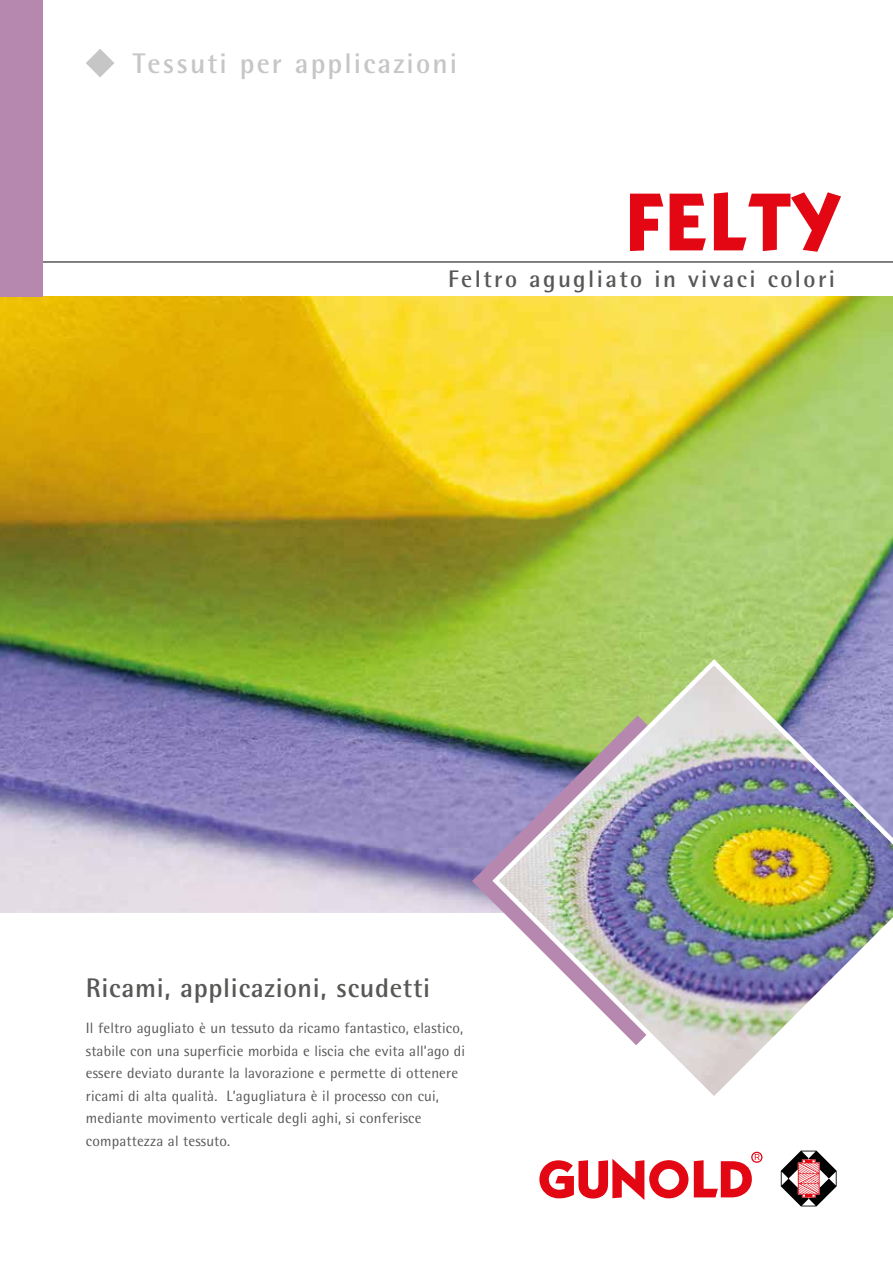
<style>
.page{position:relative;width:893px;height:1263px;background:#fff}
.page>*{position:absolute;margin:0;border:0;box-sizing:border-box;transform-origin:0 0}
.t1{font:700 82.8px "Itc Kabel";letter-spacing:.035em;color:#e30613}
.t2{font:700 28.35px "Rotis Semi Sans";letter-spacing:.075em;color:#c6c6c6}
.t3{font:700 27px "Rotis Semi Sans";letter-spacing:.025em;color:#575756}
.t4{font:700 24px "Rotis Semi Sans";letter-spacing:.1em;color:#575756}
.t5{font:15px/22.5px "Rotis Semi Sans";letter-spacing:.01em;color:#575756}
</style>
<div class="page">
<hr style="left:43px;top:261px;width:850px;height:2px;background:#575756">
<svg style="left:86px;top:49px;width:28px;height:28px"></svg>
<img style="left:0;top:297px;width:893px;height:615px">
<div style="left:0;top:0;width:43px;height:297px;background:#b688b0"></div>
<svg style="left:539px;top:1152px;width:223px;height:48px"></svg>
<svg style="left:781px;top:1150px;width:56px;height:56px"></svg>
<svg style="left:472px;top:715px;width:17px;height:198px;background:#9392a9"></svg>
<img style="left:489px;top:656px;width:404px;height:440px">
<h2 class="t2" style="left:133px;top:46px;width:326px">Tessuti per applicazioni</h2>
<h1 class="t1" style="left:626px;top:172px;width:215px">FELTY</h1>
<h3 class="t4" style="left:448px;top:265px;width:388px">Feltro agugliato in vivaci colori</h3>
<h3 class="t3" style="left:86px;top:971px;width:346px">Ricami, applicazioni, scudetti</h3>
<p class="t5" style="left:86px;top:1017px;width:381px">Il feltro agugliato è un tessuto da ricamo fantastico, elastico, stabile con una superficie morbida e liscia che evita all’ago di essere deviato durante la lavorazione e permette di ottenere ricami di alta qualità. L’agugliatura è il processo con cui, mediante movimento verticale degli aghi, si conferisce compattezza al tessuto.</p>
</div>
